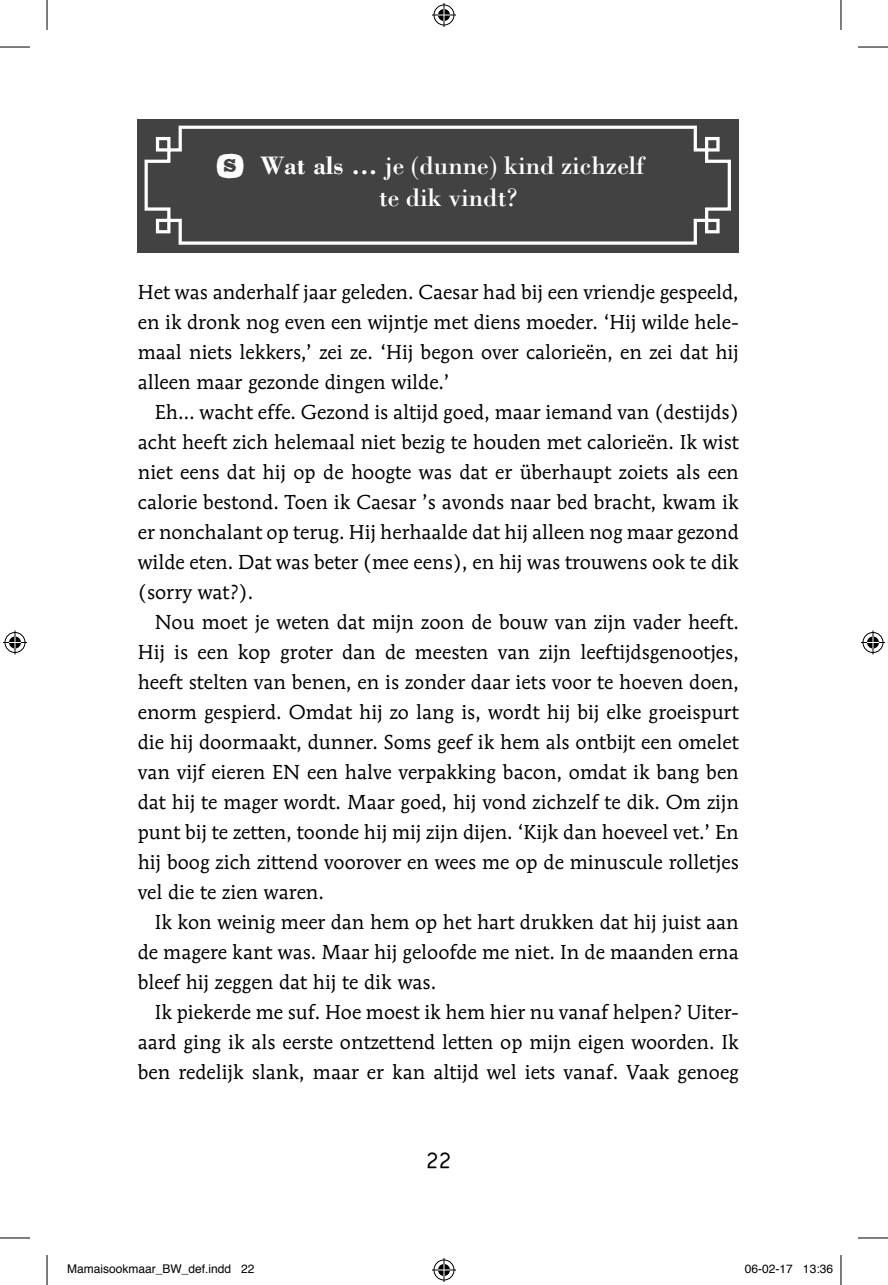
<style>
.page{position:relative;width:888px;height:1285px;background:#fff}
.page>*{position:absolute;margin:0;border:0;box-sizing:border-box;transform-origin:0 0}
.t1{font:26px/32px "Bodoni Std";color:#fff}
.t2{font:700 26px "Bourton Line";color:#000}
.t3{font:20px/30px "Mendoza Roman Std";color:#000;text-align:justify}
.t4{font:12px "Helvetica";color:#000}
.s1{font-family:"Farao Button Inverted";font-size:40px}
.s2{font-weight:700}
</style>
<div class="page">
<div style="left:138px;top:119px;width:601px;height:133px;background:#424242"></div>
<svg style="left:144px;top:125px;width:587px;height:120px"></svg>
<hr style="left:0;top:47px;width:30px;height:1px;background:#000">
<hr style="left:858px;top:47px;width:30px;height:1px;background:#000">
<hr style="left:0;top:1237px;width:30px;height:1px;background:#000">
<hr style="left:858px;top:1237px;width:30px;height:1px;background:#000">
<hr style="left:47px;top:0;width:1px;height:30px;background:#000">
<hr style="left:47px;top:1255px;width:1px;height:30px;background:#000">
<hr style="left:840px;top:0;width:1px;height:30px;background:#000">
<hr style="left:840px;top:1255px;width:1px;height:30px;background:#000">
<svg style="left:432px;top:3px;width:24px;height:24px"></svg>
<svg style="left:432px;top:1258px;width:24px;height:24px"></svg>
<svg style="left:3px;top:630px;width:24px;height:24px"></svg>
<svg style="left:861px;top:630px;width:24px;height:24px"></svg>
<h1 class="t1" style="left:379px;top:149px;width:267px;text-indent:-167px"><span class="s1">S</span> <span class="s2">Wat als …</span> je (dunne) kind zichzelf te dik vindt?</h1>
<p class="t3" style="left:138px;top:277px;width:602px">Het was anderhalf jaar geleden. Caesar had bij een vriendje gespeeld, en ik dronk nog even een wijntje met diens moeder. ‘Hij wilde hele&shy;maal niets lekkers,’ zei ze. ‘Hij begon over calorieën, en zei dat hij alleen maar gezonde dingen wilde.’</p>
<p class="t3" style="left:138px;top:397px;width:602px;text-indent:17px">Eh… wacht effe. Gezond is altijd goed, maar iemand van (destijds) acht heeft zich helemaal niet bezig te houden met calorieën. Ik wist niet eens dat hij op de hoogte was dat er überhaupt zoiets als een calorie bestond. Toen ik Caesar ’s avonds naar bed bracht, kwam ik er nonchalant op terug. Hij herhaalde dat hij alleen nog maar gezond wilde eten. Dat was beter (mee eens), en hij was trouwens ook te dik (sorry wat?).</p>
<p class="t3" style="left:138px;top:607px;width:603px;text-indent:17px">Nou moet je weten dat mijn zoon de bouw van zijn vader heeft.<br>Hij is een kop groter dan de meesten van zijn leeftijdsgenootjes, heeft stelten van benen, en is zonder daar iets voor te hoeven doen, enorm gespierd. Omdat hij zo lang is, wordt hij bij elke groeispurt die hij doormaakt, dunner. Soms geef ik hem als ontbijt een omelet van vijf eieren EN een halve verpakking bacon, omdat ik bang ben dat hij te mager wordt. Maar goed, hij vond zichzelf te dik. Om zijn punt bij te zetten, toonde hij mij zijn dijen. ‘Kijk dan hoeveel vet.’ En hij boog zich zittend voorover en wees me op de minuscule rolletjes vel die te zien waren.</p>
<p class="t3" style="left:138px;top:907px;width:602px;text-indent:17px">Ik kon weinig meer dan hem op het hart drukken dat hij juist aan de magere kant was. Maar hij geloofde me niet. In de maanden erna bleef hij zeggen dat hij te dik was.</p>
<p class="t3" style="left:138px;top:997px;width:602px;text-indent:17px">Ik piekerde me suf. Hoe moest ik hem hier nu vanaf helpen? Uiter&shy;aard ging ik als eerste ontzettend letten op mijn eigen woorden. Ik ben redelijk slank, maar er kan altijd wel iets vanaf. Vaak genoeg</p>
<h1 class="t2" style="left:424px;top:1144px;width:29px">22</h1>
<p class="t4" style="left:67px;top:1259px;width:189px">Mamaisookmaar_BW_def.indd 22</p>
<p class="t4" style="left:745px;top:1259px;width:90px">06-02-17 13:36</p>
</div>
